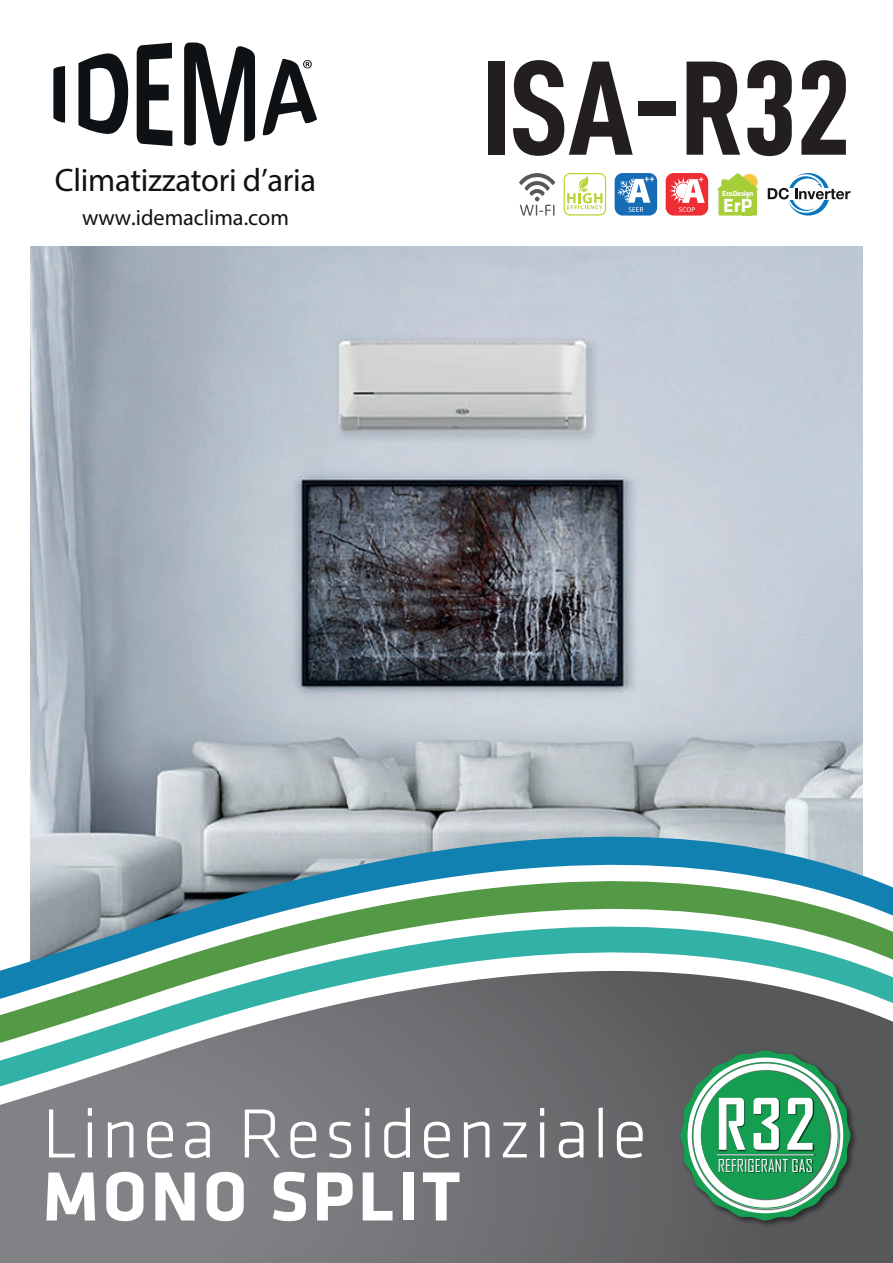
<style>
.page{position:relative;width:893px;height:1263px;background:#fff}
.page>*{position:absolute;margin:0;border:0;box-sizing:border-box;transform-origin:0 0}
.t1{font:135px "D DIN Condensed Bold";color:#231f20}
.t2{font:300 72px "Klavika";letter-spacing:.05em;color:#fff}
.t3{font:700 72px "Klavika";letter-spacing:.05em;color:#fff}
.t4{font:32.55px "Myriad Pro";letter-spacing:-.01em;color:#0e1214}
.t5{font:22.2px "Myriad Pro";color:#0e1214}
.t6{font:700 19.8px "Klavika";color:#fff}
.t7{font:16.95px "Agency FB";color:#fff}
.t8{font:700 7.65px "Klavika";letter-spacing:-.025em;color:#fff}
</style>
<div class="page">
<img style="left:31px;top:247px;width:831px;height:582px">
<svg style="left:53px;top:66px;width:12px;height:57px"></svg>
<svg style="left:78px;top:53px;width:50px;height:81px"></svg>
<svg style="left:136px;top:43px;width:36px;height:103px"></svg>
<svg style="left:184px;top:43px;width:71px;height:103px"></svg>
<svg style="left:263px;top:59px;width:54px;height:77px"></svg>
<svg style="left:0;top:829px;width:893px;height:142px"></svg>
<svg style="left:0;top:971px;width:893px;height:292px;background:#778080"></svg>
<div style="left:679px;top:1049px;width:179px;height:179px;background:#231f20;opacity:.75"></div>
<svg style="left:680px;top:1050px;width:170px;height:170px"></svg>
<img style="left:716px;top:1154px;width:99px;height:22px">
<hr style="left:717px;top:1154px;width:97px;height:1px;background:#fff">
<svg style="left:717px;top:173px;width:42px;height:43px"></svg>
<div style="left:742px;top:204px;width:9px;height:12px;background:#a6ce39"></div>
<svg style="left:768px;top:173px;width:82px;height:43px"></svg>
<div style="left:615px;top:173px;width:42px;height:43px;background:#176cb6;border-radius:8px"></div>
<svg style="left:618px;top:177px;width:36px;height:35px"></svg>
<div style="left:666px;top:173px;width:42px;height:43px;background:#ee2d34;border-radius:8px"></div>
<svg style="left:669px;top:177px;width:36px;height:35px"></svg>
<svg style="left:519px;top:173px;width:36px;height:43px"></svg>
<svg style="left:564px;top:173px;width:42px;height:43px"></svg>
<p class="t4" style="left:55px;top:160px;width:263px">Climatizzatori d’aria</p>
<p class="t5" style="left:82px;top:204px;width:208px">www.idemaclima.com</p>
<h1 class="t1" style="left:482px;top:34px;width:370px">ISA-R32</h1>
<p class="t8" style="left:722px;top:189px;width:33px">EcoDesign</p>
<p class="t6" style="left:723px;top:195px;width:30px">ErP</p>
<h2 class="t2" style="left:43px;top:1094px;width:606px">Linea Residenziale</h2>
<h2 class="t3" style="left:43px;top:1157px;width:419px">MONO SPLIT</h2>
<p class="t7" style="left:718px;top:1155px;width:97px">REFRIGERANT GAS</p>
</div>
